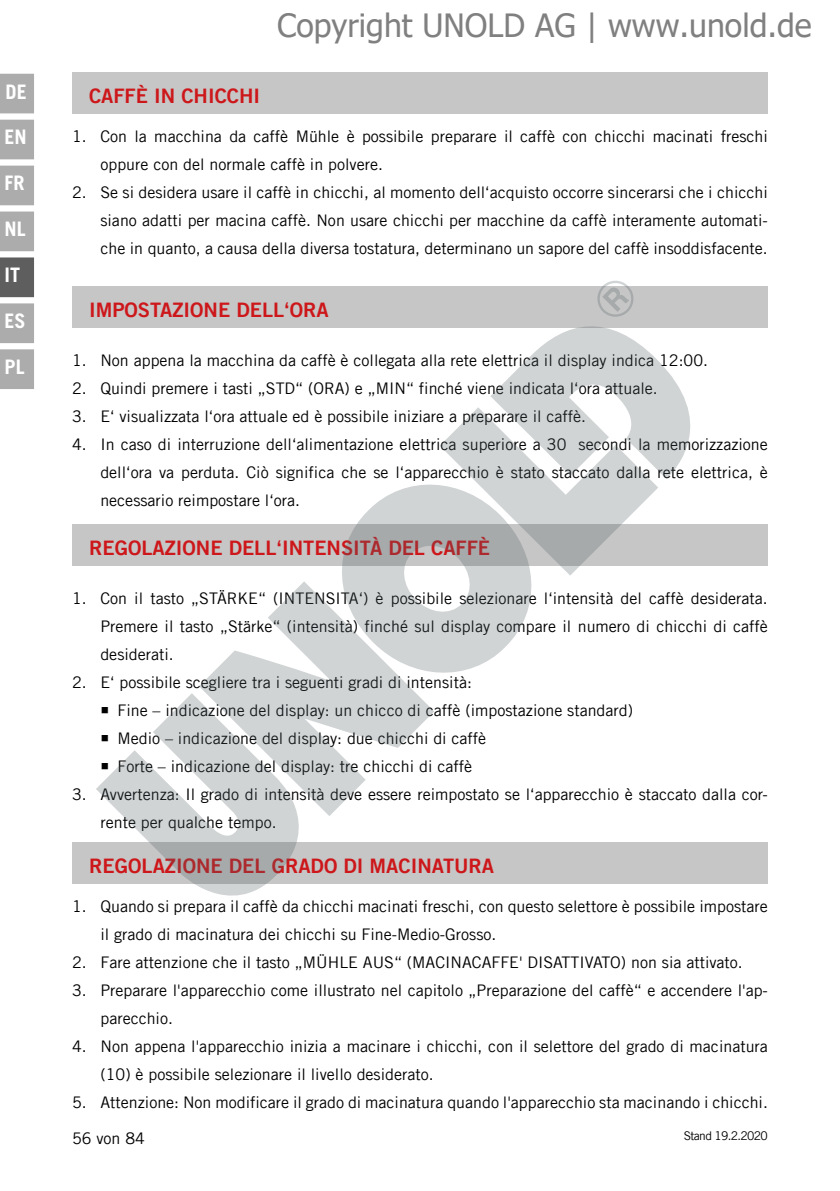
<style>
.page{position:relative;width:840px;height:1191px;background:#fff}
.page>*{position:absolute;margin:0;border:0;box-sizing:border-box;transform-origin:0 0}
.t1{font:32px "Tahoma";color:#808080}
.t2{font:20px "Trade Gothic LT Com Bd 2";color:#cd171a}
.t3{font:700 20px "Trade Gothic LT Com";color:#fff}
.t4{font:16px/28px "Trade Gothic LT Com";color:#000}
.t5{font:12px "Trade Gothic LT Com";letter-spacing:-.055em;color:#000}
</style>
<div class="page">
<div style="left:0;top:74px;width:34px;height:39px;background:#acacac"></div>
<div style="left:0;top:120px;width:34px;height:39px;background:#acacac"></div>
<div style="left:0;top:166px;width:34px;height:39px;background:#acacac"></div>
<div style="left:0;top:211px;width:34px;height:40px;background:#acacac"></div>
<div style="left:0;top:257px;width:34px;height:40px;background:#5f5e5e"></div>
<div style="left:0;top:303px;width:34px;height:40px;background:#acacac"></div>
<div style="left:0;top:349px;width:34px;height:40px;background:#acacac"></div>
<div style="left:72px;top:72px;width:695px;height:42px;background:#c6c6c6"></div>
<div style="left:72px;top:286px;width:695px;height:42px;background:#c6c6c6"></div>
<div style="left:72px;top:524px;width:695px;height:42px;background:#c6c6c6"></div>
<div style="left:72px;top:842px;width:695px;height:41px;background:#c6c6c6"></div>
<svg style="left:530px;top:326px;width:161px;height:153px;fill:#d0d4d5"></svg>
<svg style="left:440px;top:357px;width:218px;height:219px;fill:#d0d4d5"></svg>
<svg style="left:342px;top:447px;width:226px;height:226px"></svg>
<svg style="left:199px;top:581px;width:235px;height:235px;fill:#d0d4d5"></svg>
<svg style="left:96px;top:690px;width:231px;height:206px;fill:#d0d4d5"></svg>
<svg style="left:597px;top:280px;width:37px;height:37px"></svg>
<svg style="left:102px;top:707px;width:6px;height:6px"></svg>
<svg style="left:102px;top:735px;width:6px;height:6px"></svg>
<svg style="left:102px;top:763px;width:6px;height:6px"></svg>
<p class="t3" style="left:6px;top:80px;width:23px">DE</p>
<p class="t3" style="left:5px;top:125px;width:24px">EN</p>
<p class="t3" style="left:5px;top:171px;width:22px">FR</p>
<p class="t3" style="left:5px;top:217px;width:23px">NL</p>
<p class="t3" style="left:5px;top:262px;width:17px">IT</p>
<p class="t3" style="left:5px;top:308px;width:23px">ES</p>
<p class="t3" style="left:5px;top:354px;width:22px">PL</p>
<h1 class="t1" style="left:277px;top:4px;width:535px">Copyright UNOLD AG | www.unold.de</h1>
<p class="t2" style="left:89px;top:83px;width:173px">CAFFÈ IN CHICCHI</p>
<p class="t4" style="left:100px;top:122px;width:668px;text-indent:-28px">1. Con la macchina da caffè Mühle è possibile preparare il caffè con chicchi macinati freschi oppure con del normale caffè in polvere.</p>
<p class="t4" style="left:100px;top:178px;width:668px;text-align:justify;text-indent:-28px">2. Se si desidera usare il caffè in chicchi, al momento dell‘acquisto occorre sincerarsi che i chicchi siano adatti per macina caffè. Non usare chicchi per macchine da caffè interamente automati&shy;che in quanto, a causa della diversa tostatura, determinano un sapore del caffè insoddisfacente.</p>
<p class="t2" style="left:89px;top:297px;width:241px">IMPOSTAZIONE DELL‘ORA</p>
<p class="t4" style="left:72px;top:346px;width:637px">1. Non appena la macchina da caffè è collegata alla rete elettrica il display indica 12:00.</p>
<p class="t4" style="left:72px;top:374px;width:587px">2. Quindi premere i tasti „STD“ (ORA) e „MIN“ finché viene indicata l‘ora attuale.</p>
<p class="t4" style="left:72px;top:402px;width:515px">3. E‘ visualizzata l‘ora attuale ed è possibile iniziare a preparare il caffè.</p>
<p class="t4" style="left:100px;top:430px;width:668px;text-align:justify;text-indent:-28px">4. In caso di interruzione dell‘alimentazione elettrica superiore a 30 secondi la memorizzazione dell‘ora va perduta. Ciò significa che se l‘apparecchio è stato staccato dalla rete elettrica, è necessario reimpostare l‘ora.</p>
<p class="t2" style="left:89px;top:535px;width:402px">REGOLAZIONE DELL‘INTENSITÀ DEL CAFFÈ</p>
<p class="t4" style="left:100px;top:584px;width:668px;text-align:justify;text-indent:-28px">1. Con il tasto „STÄRKE“ (INTENSITA‘) è possibile selezionare l‘intensità del caffè desiderata.<br>Premere il tasto „Stärke“ (intensità) finché sul display compare il numero di chicchi di caffè desiderati.</p>
<p class="t4" style="left:117px;top:668px;width:517px;text-indent:-45px">2. E‘ possibile scegliere tra i seguenti gradi di intensità:<br>Fine – indicazione del display: un chicco di caffè (impostazione standard)<br>Medio – indicazione del display: due chicchi di caffè<br>Forte – indicazione del display: tre chicchi di caffè</p>
<p class="t4" style="left:100px;top:780px;width:668px;text-indent:-28px">3. Avvertenza: Il grado di intensità deve essere reimpostato se l‘apparecchio è staccato dalla cor&shy;rente per qualche tempo.</p>
<p class="t2" style="left:89px;top:853px;width:406px">REGOLAZIONE DEL GRADO DI MACINATURA</p>
<p class="t4" style="left:100px;top:892px;width:668px;text-indent:-28px">1. Quando si prepara il caffè da chicchi macinati freschi, con questo selettore è possibile impostare il grado di macinatura dei chicchi su Fine-Medio-Grosso.</p>
<p class="t4" style="left:72px;top:948px;width:672px">2. Fare attenzione che il tasto „MÜHLE AUS“ (MACINACAFFE' DISATTIVATO) non sia attivato.</p>
<p class="t4" style="left:100px;top:976px;width:668px;text-indent:-28px">3. Preparare l'apparecchio come illustrato nel capitolo „Preparazione del caffè“ e accendere l'ap&shy;parecchio.</p>
<p class="t4" style="left:100px;top:1032px;width:668px;text-indent:-28px">4. Non appena l'apparecchio inizia a macinare i chicchi, con il selettore del grado di macinatura (10) è possibile selezionare il livello desiderato.</p>
<p class="t4" style="left:72px;top:1088px;width:697px">5. Attenzione: Non modificare il grado di macinatura quando l'apparecchio sta macinando i chicchi.</p>
<p class="t4" style="left:72px;top:1124px;width:74px">56 von 84</p>
<p class="t5" style="left:683px;top:1128px;width:85px">Stand 19.2.2020</p>
</div>
